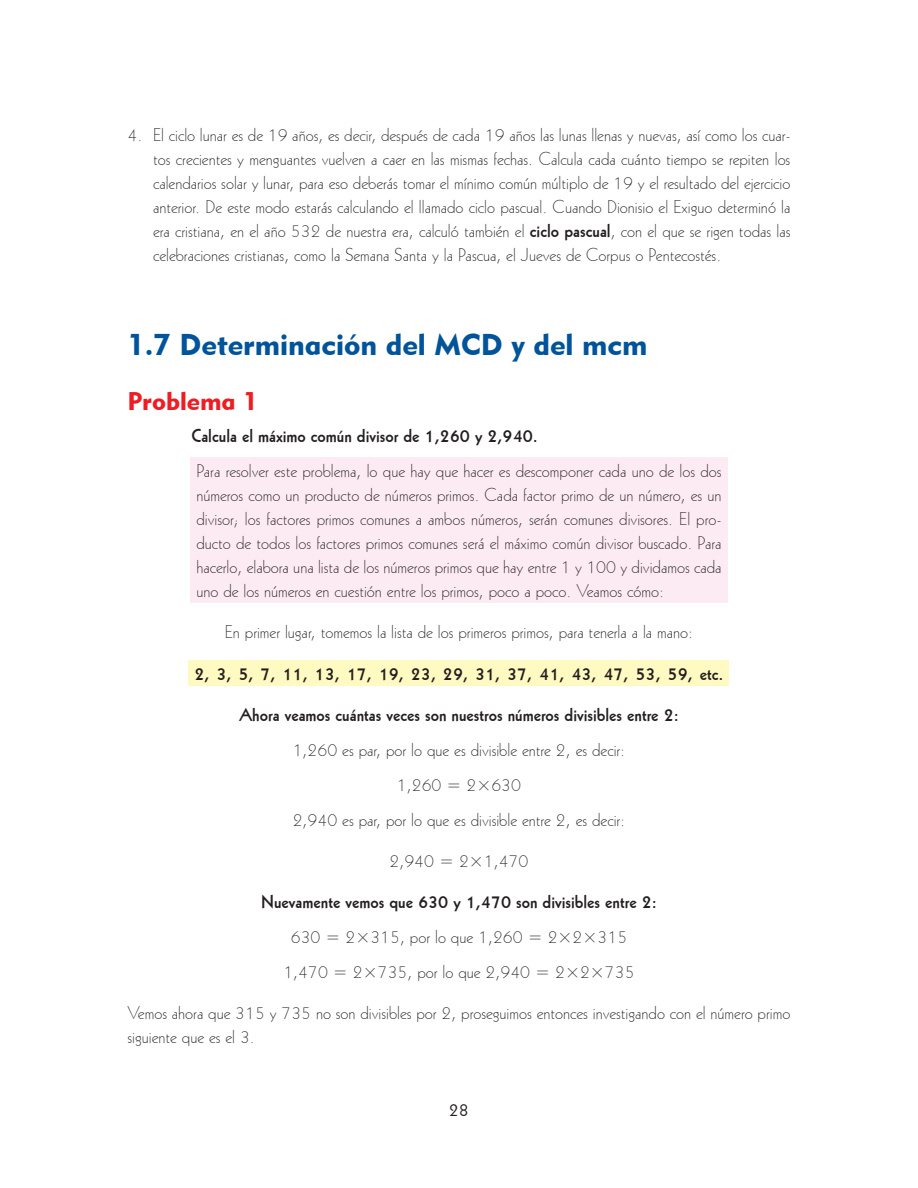
<style>
.page{position:relative;width:918px;height:1188px;background:#fff}
.page>*{position:absolute;margin:0;border:0;box-sizing:border-box;transform-origin:0 0}
.t1{font:30px "Geometric 415 BT Black A";color:#01549a}
.t2{font:25.5px "Geometric 415 BT Black A";color:#ee1d23}
.t3{font:18px/24px "Geometric 231 BT Light C";color:#231f20;text-align:justify}
.t4{font:18px "Geometric 231 BT Bold C";color:#231f20}
.t5{font:18px "Geometric 231 BT Roman C";color:#231f20}
.s1{font-family:"Geometric 231 BT Bold C"}
</style>
<div class="page">
<div style="left:190px;top:457px;width:538px;height:146px;background:#fcebf2"></div>
<div style="left:189px;top:661px;width:540px;height:25px;background:#fffac1"></div>
<p class="t3" style="left:153px;top:122px;width:639px;text-indent:-26px">4. El ciclo lunar es de 19 años, es decir, después de cada 19 años las lunas llenas y nuevas, así como los cuar&shy;tos crecientes y menguantes vuelven a caer en las mismas fechas. Calcula cada cuánto tiempo se repiten los calendarios solar y lunar, para eso deberás tomar el mínimo común múltiplo de 19 y el resultado del ejercicio anterior. De este modo estarás calculando el llamado ciclo pascual. Cuando Dionisio el Exiguo determinó la era cristiana, en el año 532 de nuestra era, calculó también el <span class="s1">ciclo pascual</span>, con el que se rigen todas las celebraciones cristianas, como la Semana Santa y la Pascua, el Jueves de Corpus o Pentecostés.</p>
<h1 class="t1" style="left:128px;top:326px;width:521px">1.7 Determinación del MCD y del mcm</h1>
<h2 class="t2" style="left:128px;top:385px;width:132px">Problema 1</h2>
<p class="t4" style="left:191px;top:424px;width:348px">Calcula el máximo común divisor de 1,260 y 2,940.</p>
<p class="t3" style="left:196px;top:458px;width:527px">Para resolver este problema, lo que hay que hacer es descomponer cada uno de los dos números como un producto de números primos. Cada factor primo de un número, es un divisor; los factores primos comunes a ambos números, serán comunes divisores. El pro&shy;ducto de todos los factores primos comunes será el máximo común divisor buscado. Para hacerlo, elabora una lista de los números primos que hay entre 1 y 100 y dividamos cada uno de los números en cuestión entre los primos, poco a poco. Veamos cómo:</p>
<p class="t3" style="left:225px;top:619px;width:470px">En primer lugar, tomemos la lista de los primeros primos, para tenerla a la mano:</p>
<p class="t4" style="left:195px;top:662px;width:531px">2, 3, 5, 7, 11, 13, 17, 19, 23, 29, 31, 37, 41, 43, 47, 53, 59, etc.</p>
<p class="t4" style="left:239px;top:703px;width:441px">Ahora veamos cuántas veces son nuestros números divisibles entre 2:</p>
<p class="t3" style="left:293px;top:732px;width:334px;line-height:35px;text-align:center">1,260 es par, por lo que es divisible entre 2, es decir:<br>1,260 = 2×630<br>2,940 es par, por lo que es divisible entre 2, es decir:</p>
<p class="t3" style="left:389px;top:849px;width:141px">2,940 = 2×1,470</p>
<p class="t4" style="left:261px;top:890px;width:397px">Nuevamente vemos que 630 y 1,470 son divisibles entre 2:</p>
<p class="t3" style="left:283px;top:919px;width:353px;line-height:35px;text-align:center">630 = 2×315, por lo que 1,260 = 2×2×315<br>1,470 = 2×735, por lo que 2,940 = 2×2×735</p>
<p class="t3" style="left:128px;top:1001px;width:664px">Vemos ahora que 315 y 735 no son divisibles por 2, proseguimos entonces investigando con el número primo siguiente que es el 3.</p>
<p class="t5" style="left:449px;top:1098px;width:22px">28</p>
</div>
